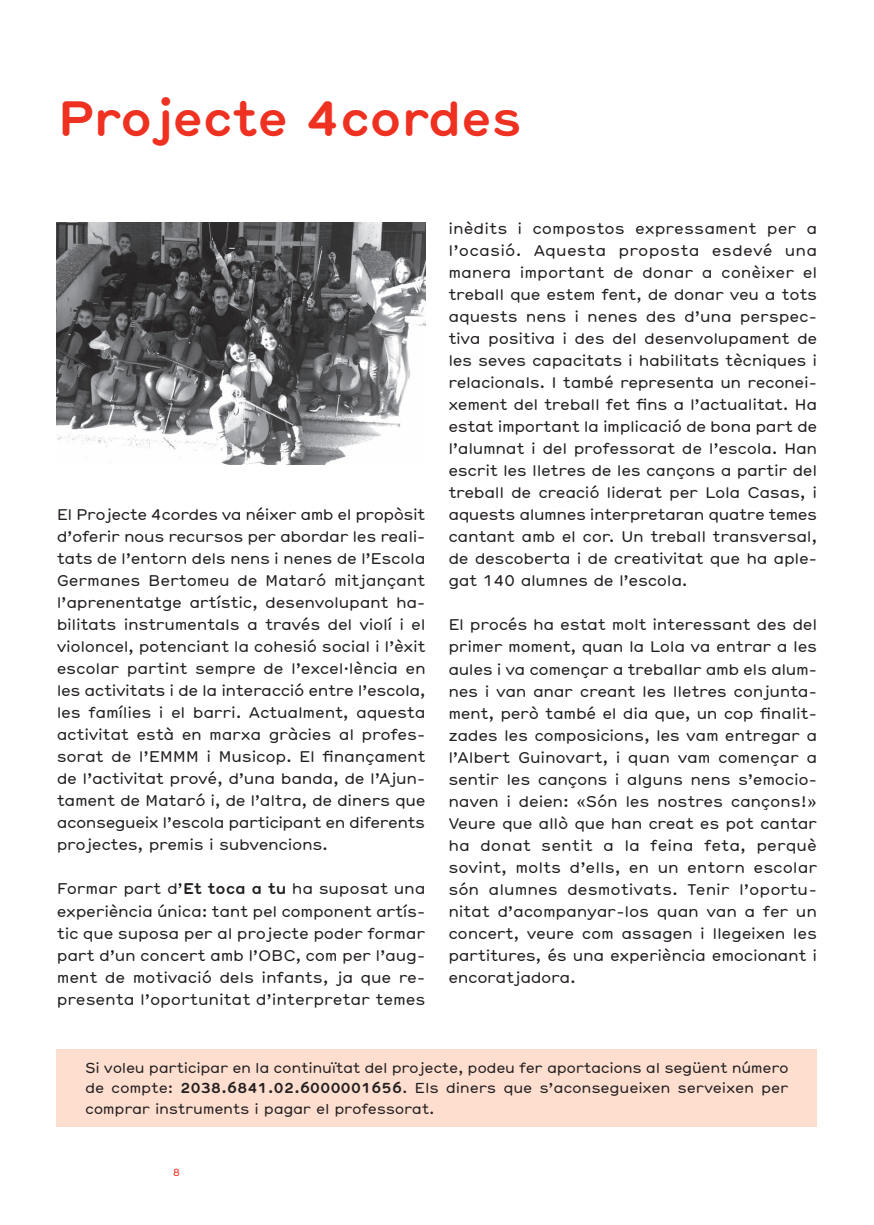
<style>
.page{position:relative;width:874px;height:1225px;background:#fff}
.page>*{position:absolute;margin:0;border:0;box-sizing:border-box;transform-origin:0 0}
.t1{font:700 48px "Hermes";letter-spacing:-.025em;color:#ef3122}
.t2{font:15px/22px "Hermes";letter-spacing:-.025em;color:#231f20;text-align:justify}
.t3{font:14px/20.4px "Hermes";letter-spacing:-.025em;color:#231f20;text-align:justify}
.t4{font:10px "Hermes";color:#ef3122}
.s1{font-weight:700}
</style>
<div class="page">
<div style="left:57px;top:1049px;width:759px;height:78px;background:#fddecf"></div>
<img style="left:57px;top:223px;width:368px;height:242px">
<h1 class="t1" style="left:57px;top:83px;width:468px">Projecte 4cordes</h1>
<p class="t2" style="left:57px;top:503px;width:370px">El Projecte 4cordes va néixer amb el propòsit d’oferir nous recursos per abordar les reali&shy;tats de l’entorn dels nens i nenes de l’Escola Germanes Bertomeu de Mataró mitjançant l’aprenentatge artístic, desenvolupant ha&shy;bilitats instrumentals a través del violí i el violoncel, potenciant la cohesió social i l’èxit escolar partint sempre de l’excel·lència en les activitats i de la interacció entre l’escola, les famílies i el barri. Actualment, aquesta activitat està en marxa gràcies al profes&shy;sorat de l’EMMM i Musicop. El finançament de l’activitat prové, d’una banda, de l’Ajun&shy;tament de Mataró i, de l’altra, de diners que aconsegueix l’escola participant en diferents projectes, premis i subvencions.</p>
<p class="t2" style="left:57px;top:877px;width:370px">Formar part d’<span class="s1">Et toca a tu</span> ha suposat una experiència única: tant pel component artís&shy;tic que suposa per al projecte poder formar part d’un concert amb l’OBC, com per l’aug&shy;ment de motivació dels infants, ja que re&shy;presenta l’oportunitat d’interpretar temes</p>
<p class="t2" style="left:448px;top:217px;width:370px">inèdits i compostos expressament per a l’ocasió. Aquesta proposta esdevé una manera important de donar a conèixer el treball que estem fent, de donar veu a tots aquests nens i nenes des d’una perspec&shy;tiva positiva i des del desenvolupament de les seves capacitats i habilitats tècniques i relacionals. I també representa un reconei&shy;xement del treball fet fins a l’actualitat. Ha estat important la implicació de bona part de l’alumnat i del professorat de l’escola. Han escrit les lletres de les cançons a partir del treball de creació liderat per Lola Casas, i aquests alumnes interpretaran quatre temes cantant amb el cor. Un treball transversal, de descoberta i de creativitat que ha aple&shy;gat 140 alumnes de l’escola.</p>
<p class="t2" style="left:448px;top:613px;width:370px">El procés ha estat molt interessant des del primer moment, quan la Lola va entrar a les aules i va començar a treballar amb els alum&shy;nes i van anar creant les lletres conjunta&shy;ment, però també el dia que, un cop finalit&shy;zades les composicions, les vam entregar a l’Albert Guinovart, i quan vam començar a sentir les cançons i alguns nens s’emocio&shy;naven i deien: «Són les nostres cançons!» Veure que allò que han creat es pot cantar ha donat sentit a la feina feta, perquè sovint, molts d’ells, en un entorn escolar són alumnes desmotivats. Tenir l’oportu&shy;nitat d’acompanyar-los quan van a fer un concert, veure com assagen i llegeixen les partitures, és una experiència emocionant i encoratjadora.</p>
<p class="t3" style="left:85px;top:1056px;width:704px">Si voleu participar en la continuïtat del projecte, podeu fer aportacions al següent número de compte: <span class="s1">2038.6841.02.6000001656</span>. Els diners que s’aconsegueixen serveixen per comprar instruments i pagar el professorat.</p>
<p class="t4" style="left:173px;top:1165px;width:9px">8</p>
</div>
